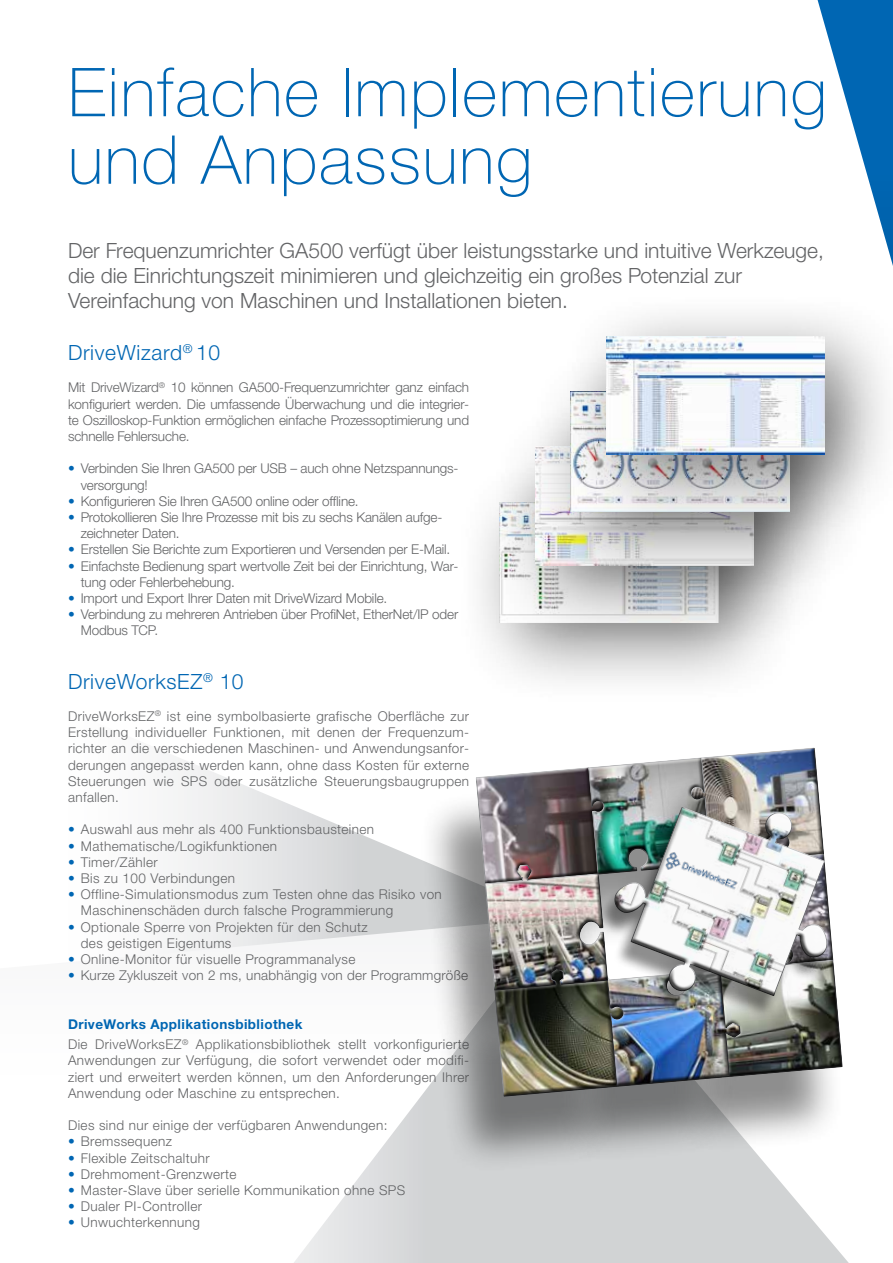
<style>
.page{position:relative;width:893px;height:1263px;background:#fff}
.page>*{position:absolute;margin:0;border:0;box-sizing:border-box;transform-origin:0 0}
.t1{font:100 67.5px/67.5px "Helvetica Neue LTW1 G";letter-spacing:.025em;color:#0066b3}
.t2{font:300 21px/25.2px "Helvetica Neue LTW1 G";color:#636466}
.t3{font:300 21px "Helvetica Neue LTW1 G";letter-spacing:.03em;color:#0066b3}
.t4{font:300 13.5px/16.2px "Helvetica Neue LTW1 G";letter-spacing:.03em;color:#636466;text-align:justify}
.t5{font:300 13.5px/16.2px "Helvetica Neue LTW1 G";letter-spacing:-.01em;color:#636466}
.s1{color:#0066b3}
.s2{font-weight:700;color:#0066b3}
</style>
<div class="page">
<svg style="left:818px;top:0;width:75px;height:266px"></svg>
<svg style="left:173px;top:756px;width:246px;height:161px"></svg>
<svg style="left:558px;top:1154px;width:291px;height:109px"></svg>
<svg style="left:173px;top:917px;width:385px;height:346px"></svg>
<div style="left:454px;top:456px;width:349px;height:251px;background:#000;opacity:.5"></div>
<div style="left:489px;top:401px;width:349px;height:250px;background:#000;opacity:.5"></div>
<div style="left:525px;top:346px;width:349px;height:250px;background:#000;opacity:.5"></div>
<div style="left:560px;top:290px;width:333px;height:250px;background:#000;opacity:.5"></div>
<img style="left:606px;top:336px;width:219px;height:119px">
<div style="left:419px;top:786px;width:186px;height:175px;background:#000;opacity:.45"></div>
<div style="left:663px;top:961px;width:181px;height:193px;background:#000;opacity:.45"></div>
<div style="left:550px;top:988px;width:192px;height:176px;background:#000;opacity:.45"></div>
<div style="left:437px;top:988px;width:187px;height:185px;background:#000;opacity:.45"></div>
<div style="left:428px;top:883px;width:182px;height:185px;background:#000;opacity:.45"></div>
<img style="left:471px;top:747px;width:373px;height:354px">
<img style="left:660px;top:849px;width:84px;height:49px">
<h1 class="t1" style="left:68px;top:59px;width:760px">Einfache Implementierung und Anpassung</h1>
<h2 class="t2" style="left:68px;top:238px;width:757px">Der Frequenzumrichter GA500 verfügt über leistungsstarke und intuitive Werkzeuge, die die Einrichtungszeit minimieren und gleichzeitig ein großes Potenzial zur<br>Vereinfachung von Maschinen und Installationen bieten.</h2>
<h2 class="t3" style="left:68px;top:340px;width:154px">DriveWizard<sup>®</sup> 10</h2>
<p class="t4" style="left:68px;top:379px;width:403px">Mit DriveWizard<sup>®</sup> 10 können GA500-Frequenzumrichter ganz einfach konfiguriert werden. Die umfassende Überwachung und die integrier&shy;te Oszilloskop-Funktion ermöglichen einfache Prozessoptimierung und schnelle Fehlersuche.</p>
<p class="t5" style="left:81px;top:460px;width:379px;text-indent:-13px"><span class="s1">•</span> Verbinden Sie Ihren GA500 per USB – auch ohne Netzspannungs&shy;versorgung!</p>
<p class="t5" style="left:68px;top:493px;width:292px"><span class="s1">•</span> Konfigurieren Sie Ihren GA500 online oder offline.</p>
<p class="t5" style="left:81px;top:509px;width:363px;text-indent:-13px"><span class="s1">•</span> Protokollieren Sie Ihre Prozesse mit bis zu sechs Kanälen aufge&shy;zeichneter Daten.</p>
<p class="t5" style="left:68px;top:541px;width:384px"><span class="s1">•</span> Erstellen Sie Berichte zum Exportieren und Versenden per E-Mail.</p>
<p class="t5" style="left:81px;top:558px;width:379px;text-indent:-13px"><span class="s1">•</span> Einfachste Bedienung spart wertvolle Zeit bei der Einrichtung, War&shy;tung oder Fehlerbehebung.</p>
<p class="t5" style="left:68px;top:590px;width:321px"><span class="s1">•</span> Import und Export Ihrer Daten mit DriveWizard Mobile.</p>
<p class="t5" style="left:81px;top:606px;width:379px;text-indent:-13px"><span class="s1">•</span> Verbindung zu mehreren Antrieben über ProfiNet, EtherNet/IP oder<br>Modbus TCP.</p>
<h2 class="t3" style="left:68px;top:668px;width:177px">DriveWorksEZ<sup>®</sup> 10</h2>
<p class="t4" style="left:68px;top:708px;width:403px">DriveWorksEZ<sup>®</sup> ist eine symbolbasierte grafische Oberfläche zur Erstellung individueller Funktionen, mit denen der Frequenzum&shy;richter an die verschiedenen Maschinen- und Anwendungsanfor&shy;derungen angepasst werden kann, ohne dass Kosten für externe Steuerungen wie SPS oder zusätzliche Steuerungsbaugruppen anfallen.</p>
<p class="t4" style="left:68px;top:821px;width:308px"><span class="s1">•</span> Auswahl aus mehr als 400 Funktionsbausteinen</p>
<p class="t4" style="left:68px;top:838px;width:211px"><span class="s1">•</span> Mathematische/Logikfunktionen</p>
<p class="t4" style="left:68px;top:854px;width:91px"><span class="s1">•</span> Timer/Zähler</p>
<p class="t4" style="left:68px;top:870px;width:169px"><span class="s1">•</span> Bis zu 100 Verbindungen</p>
<p class="t4" style="left:81px;top:886px;width:363px;text-indent:-13px"><span class="s1">•</span> Offline-Simulationsmodus zum Testen ohne das Risiko von<br>Maschinenschäden durch falsche Programmierung</p>
<p class="t4" style="left:81px;top:919px;width:288px;text-indent:-13px"><span class="s1">•</span> Optionale Sperre von Projekten für den Schutz des geistigen Eigentums</p>
<p class="t4" style="left:68px;top:951px;width:289px"><span class="s1">•</span> Online-Monitor für visuelle Programmanalyse</p>
<p class="t4" style="left:68px;top:967px;width:402px"><span class="s1">•</span> Kurze Zykluszeit von 2 ms, unabhängig von der Programmgröße</p>
<p class="t4" style="left:68px;top:1014px;width:403px;line-height:20.4px"><span class="s2">DriveWorks Applikationsbibliothek<br></span>Die DriveWorksEZ<sup>®</sup> Applikationsbibliothek stellt vorkonfigurierte</p>
<p class="t4" style="left:68px;top:1052px;width:403px">Anwendungen zur Verfügung, die sofort verwendet oder modifi&shy;ziert und erweitert werden können, um den Anforderungen Ihrer Anwendung oder Maschine zu entsprechen.</p>
<p class="t4" style="left:68px;top:1117px;width:321px">Dies sind nur einige der verfügbaren Anwendungen:</p>
<p class="t4" style="left:68px;top:1133px;width:106px"><span class="s1">•</span> Bremssequenz</p>
<p class="t4" style="left:68px;top:1150px;width:143px"><span class="s1">•</span> Flexible Zeitschaltuhr</p>
<p class="t4" style="left:68px;top:1166px;width:170px"><span class="s1">•</span> Drehmoment-Grenzwerte</p>
<p class="t4" style="left:68px;top:1182px;width:339px"><span class="s1">•</span> Master-Slave über serielle Kommunikation ohne SPS</p>
<p class="t4" style="left:68px;top:1198px;width:136px"><span class="s1">•</span> Dualer PI-Controller</p>
<p class="t4" style="left:68px;top:1214px;width:134px"><span class="s1">•</span> Unwuchterkennung</p>
</div>
